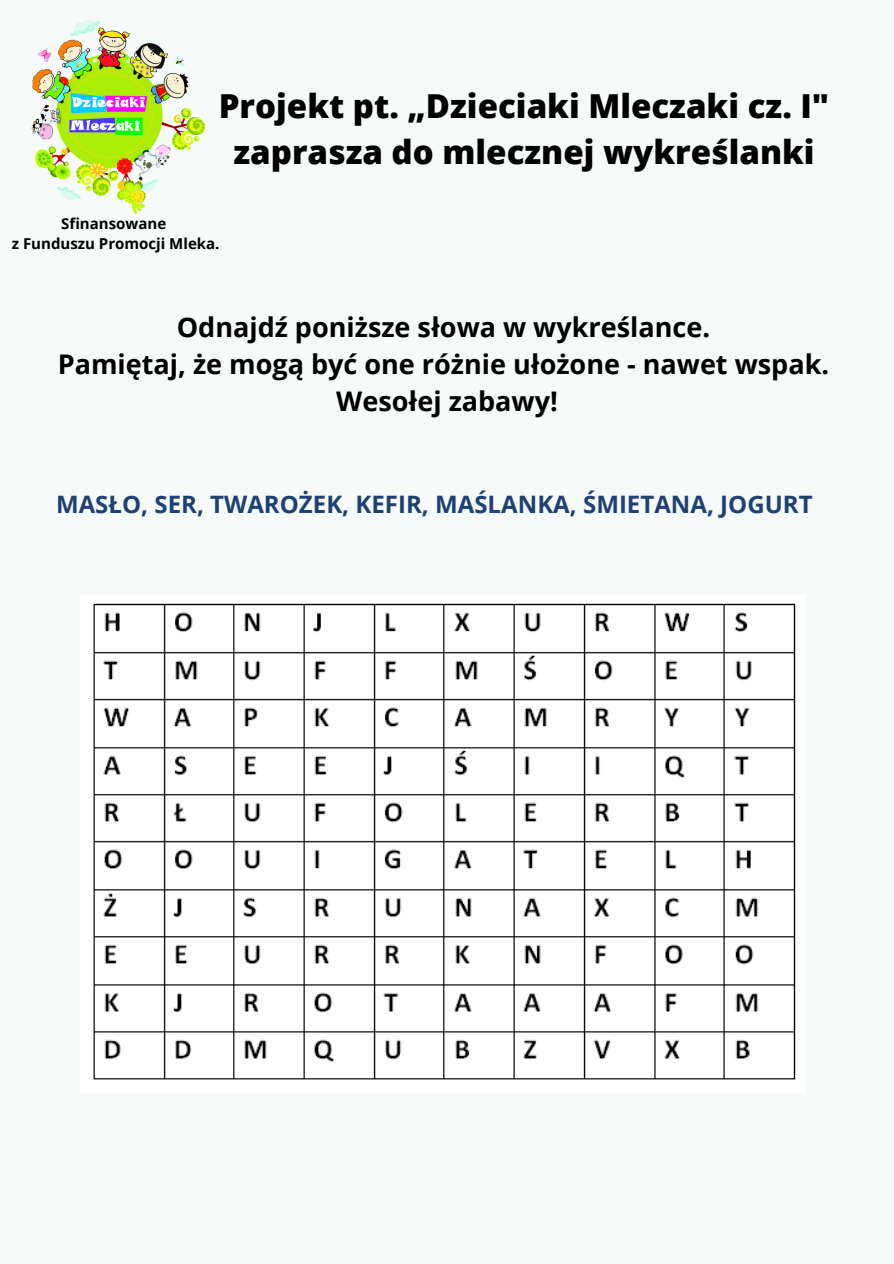
<style>
.page{position:relative;width:894px;height:1264px;background:#fff}
.page>*{position:absolute;margin:0;border:0;box-sizing:border-box;transform-origin:0 0}
.t1{font:800 33px "Open Sans";color:#000}
.t2{font:700 27px "Open Sans";color:#000}
.t3{font:700 24px "Open Sans";color:#1f4072}
.t4{font:700 15px "Open Sans";color:#000}
</style>
<div class="page">
<div style="left:0;top:0;width:893px;height:1263px;background:#f6faf9"></div>
<img style="left:31px;top:20px;width:174px;height:194px">
<img style="left:93px;top:603px;width:703px;height:477px">
<p class="t1" style="left:219px;top:83px;width:611px">Projekt pt. „Dzieciaki Mleczaki cz. I"</p>
<p class="t1" style="left:233px;top:129px;width:582px">zaprasza do mlecznej wykreślanki</p>
<p class="t4" style="left:61px;top:213px;width:106px">Sfinansowane</p>
<p class="t4" style="left:12px;top:233px;width:209px">z Funduszu Promocji Mleka.</p>
<p class="t2" style="left:177px;top:308px;width:534px">Odnajdź poniższe słowa w wykreślance.</p>
<p class="t2" style="left:58px;top:345px;width:772px">Pamiętaj, że mogą być one różnie ułożone - nawet wspak.</p>
<p class="t2" style="left:336px;top:382px;width:223px">Wesołej zabawy!</p>
<p class="t3" style="left:56px;top:487px;width:758px">MASŁO, SER, TWAROŻEK, KEFIR, MAŚLANKA, ŚMIETANA, JOGURT</p>
</div>
